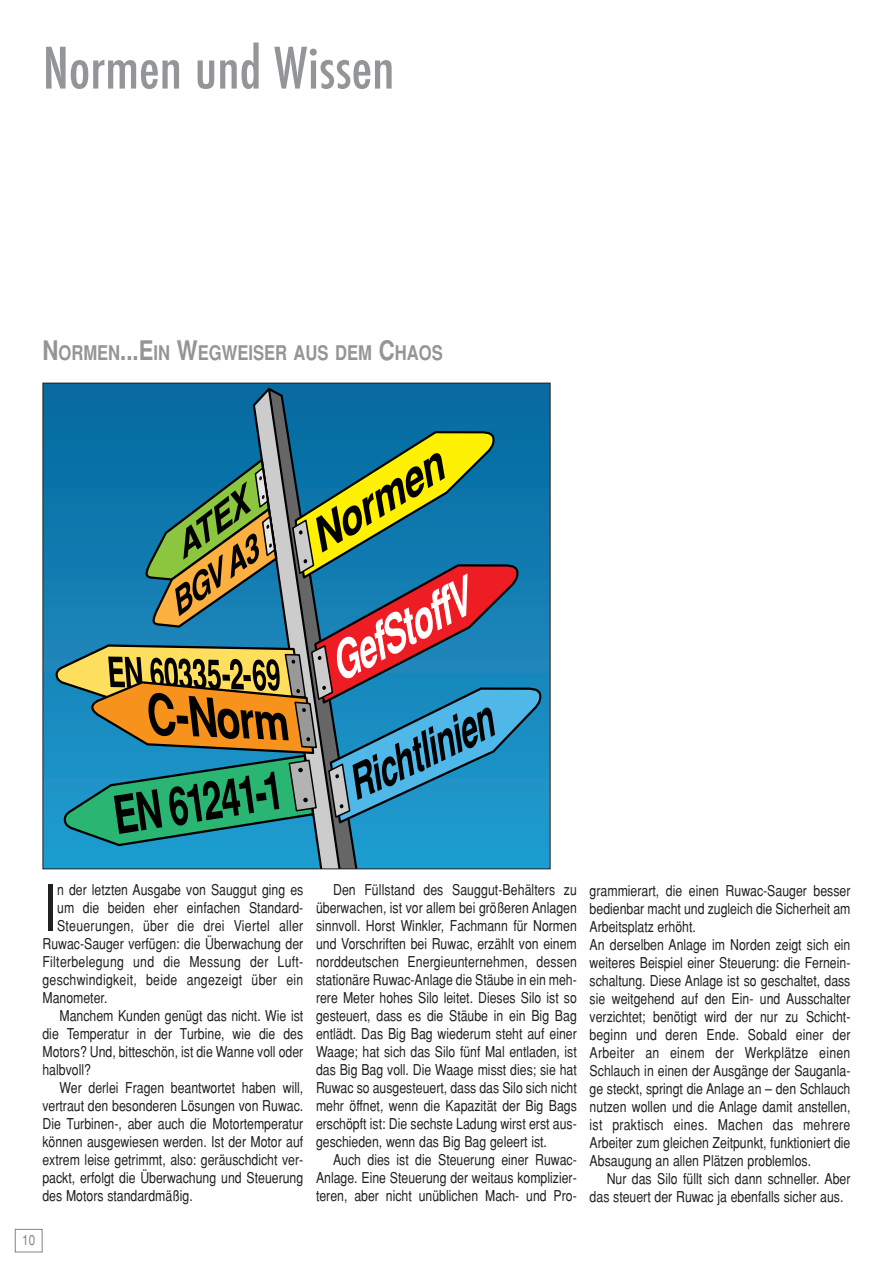
<style>
.page{position:relative;width:893px;height:1263px;background:#fff}
.page>*{position:absolute;margin:0;border:0;box-sizing:border-box;transform-origin:0 0}
.t1{font:condensed 64.35px "Helvetica";color:#231f20}
.t2{font:500 condensed 55.5px "Futura";color:#939598}
.t3{font:700 condensed 20.25px "Helvetica";color:#939598}
.t4{font:condensed 15px/18px "Helvetica";color:#231f20;text-align:justify}
.t5{font:condensed 15px "Helvetica";letter-spacing:.02em;color:#231f20}
.t6{font:condensed 14.25px "Helvetica";color:#808285}
.s1{font-size:27px}
</style>
<div class="page">
<div style="left:15px;top:1229px;width:28px;height:23px;border:1px solid #808285"></div>
<svg style="left:45px;top:385px;width:503px;height:482px;background:#1380b5"></svg>
<svg style="left:56px;top:386px;width:489px;height:481px;background:#42808a"></svg>
<h2 class="t2" style="left:43px;top:37px;width:353px">Normen und Wissen</h2>
<h3 class="t3" style="left:43px;top:341px;width:402px"><span class="s1">N</span>ORMEN<span class="s1">...E</span>IN <span class="s1">W</span>EGWEISER AUS DEM <span class="s1">C</span>HAOS</h3>
<h1 class="t1" style="left:43px;top:871px;width:16px">I</h1>
<p class="t4" style="left:57px;top:881px;width:248px">n der letzten Ausgabe von Sauggut ging es</p>
<p class="t4" style="left:57px;top:899px;width:248px">um die beiden eher einfachen Standard-</p>
<p class="t5" style="left:57px;top:917px;width:248px">Steuerungen, über die drei Viertel aller</p>
<p class="t4" style="left:43px;top:935px;width:262px">Ruwac-Sauger verfügen: die Überwachung der</p>
<p class="t5" style="left:43px;top:953px;width:262px">Filterbelegung und die Messung der Luft-</p>
<p class="t5" style="left:43px;top:971px;width:262px">geschwindigkeit, beide angezeigt über ein</p>
<p class="t4" style="left:42px;top:989px;width:66px">Manometer.</p>
<p class="t4" style="left:59px;top:1007px;width:245px">Manchem Kunden genügt das nicht. Wie ist</p>
<p class="t4" style="left:42px;top:1025px;width:262px">die Temperatur in der Turbine, wie die des</p>
<p class="t4" style="left:42px;top:1043px;width:262px">Motors? Und, bitteschön, ist die Wanne voll oder</p>
<p class="t4" style="left:42px;top:1061px;width:50px">halbvoll?</p>
<p class="t4" style="left:59px;top:1079px;width:245px">Wer derlei Fragen beantwortet haben will,</p>
<p class="t4" style="left:42px;top:1097px;width:262px">vertraut den besonderen Lösungen von Ruwac.</p>
<p class="t4" style="left:42px;top:1115px;width:262px">Die Turbinen-, aber auch die Motortemperatur</p>
<p class="t4" style="left:42px;top:1133px;width:262px">können ausgewiesen werden. Ist der Motor auf</p>
<p class="t4" style="left:42px;top:1151px;width:262px">extrem leise getrimmt, also: geräuschdicht ver-</p>
<p class="t4" style="left:42px;top:1169px;width:262px">packt, erfolgt die Überwachung und Steuerung</p>
<p class="t4" style="left:42px;top:1187px;width:152px">des Motors standardmäßig.</p>
<p class="t6" style="left:22px;top:1231px;width:14px">10</p>
<p class="t4" style="left:316px;top:881px;width:262px;text-indent:17px">Den Füllstand des Sauggut-Behälters zu überwachen, ist vor allem bei größeren Anlagen sinnvoll. Horst Winkler, Fachmann für Normen und Vorschriften bei Ruwac, erzählt von einem norddeutschen Energieunternehmen, dessen stationäre Ruwac-Anlage die Stäube in ein meh&shy;rere Meter hohes Silo leitet. Dieses Silo ist so gesteuert, dass es die Stäube in ein Big Bag entlädt. Das Big Bag wiederum steht auf einer Waage; hat sich das Silo fünf Mal entladen, ist das Big Bag voll. Die Waage misst dies; sie hat Ruwac so ausgesteuert, dass das Silo sich nicht mehr öffnet, wenn die Kapazität der Big Bags erschöpft ist: Die sechste Ladung wirst erst aus&shy;geschieden, wenn das Big Bag geleert ist.</p>
<p class="t4" style="left:316px;top:1151px;width:262px;text-indent:17px">Auch dies ist die Steuerung einer Ruwac-Anlage. Eine Steuerung der weitaus komplizier&shy;teren, aber nicht unüblichen Mach- und Pro-</p>
<p class="t4" style="left:590px;top:882px;width:262px;text-align:left">grammierart, die einen Ruwac-Sauger besser bedienbar macht und zugleich die Sicherheit am Arbeitsplatz erhöht.<br>An derselben Anlage im Norden zeigt sich ein weiteres Beispiel einer Steuerung: die Fernein&shy;schaltung. Diese Anlage ist so geschaltet, dass sie weitgehend auf den Ein- und Ausschalter verzichtet; benötigt wird der nur zu Schicht&shy;beginn und deren Ende. Sobald einer der Arbeiter an einem der Werkplätze einen Schlauch in einen der Ausgänge der Sauganla&shy;ge steckt, springt die Anlage an – den Schlauch nutzen wollen und die Anlage damit anstellen, ist praktisch eines. Machen das mehrere Arbeiter zum gleichen Zeitpunkt, funktioniert die Absaugung an allen Plätzen problemlos.</p>
<p class="t4" style="left:590px;top:1170px;width:262px;text-indent:17px">Nur das Silo füllt sich dann schneller. Aber das steuert der Ruwac ja ebenfalls sicher aus.</p>
</div>
